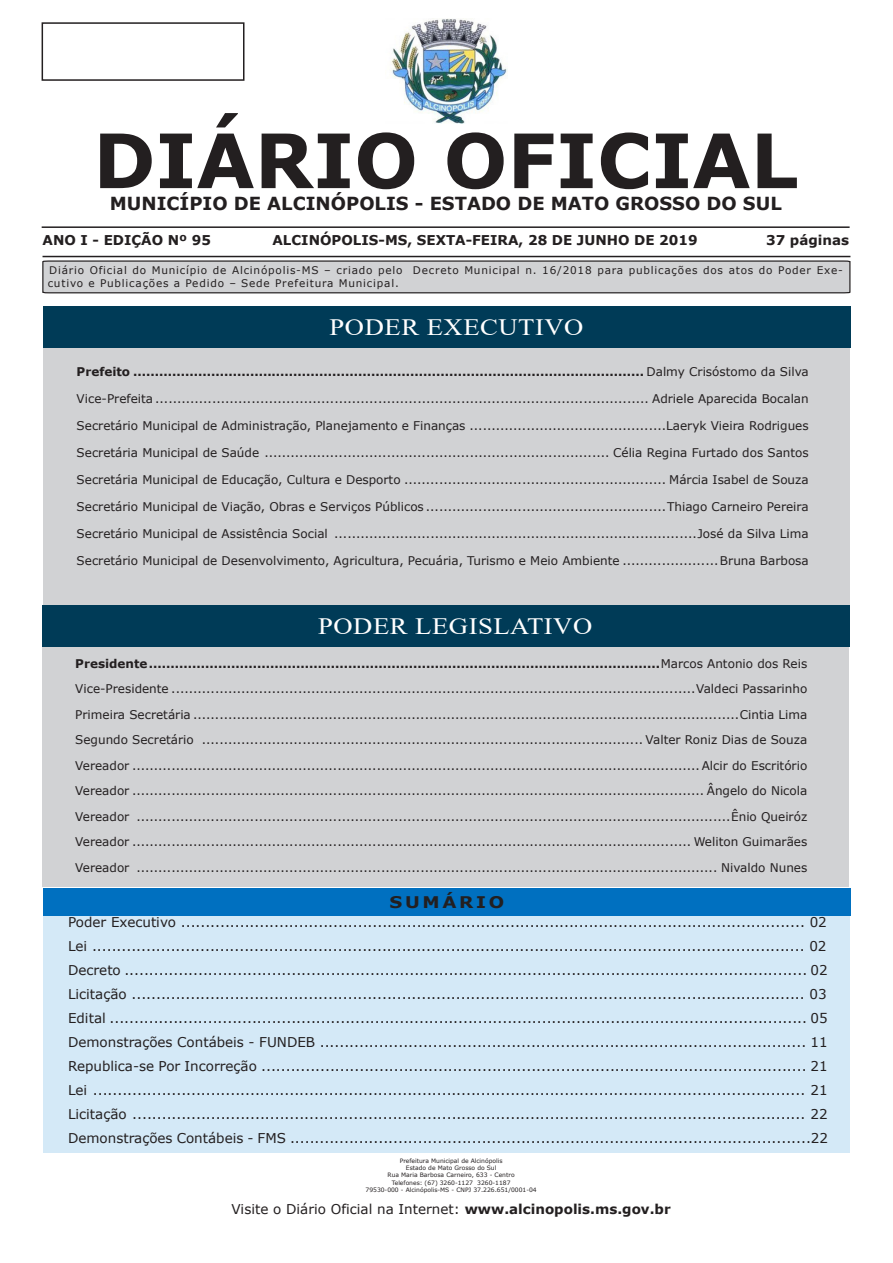
<style>
.page{position:relative;width:893px;height:1263px;background:#fff}
.page>*{position:absolute;margin:0;border:0;box-sizing:border-box;transform-origin:0 0}
.t1{font:700 75px "Verdana";color:#231f20}
.t2{font:23.4px "Times New Roman";letter-spacing:.02em;color:#fff;scale:1.14 1}
.t3{font:700 18px "Verdana";color:#231f20}
.t4{font:700 16.05px "Verdana";letter-spacing:.15em;color:#231f20;scale:1.13 1}
.t5{font:13.5px/24px "Verdana";color:#231f20;text-align:justify}
.t6{font:700 13.5px "Verdana";color:#231f20}
.t7{font:12px "Verdana";color:#231f20}
.t8{font:700 12px "Verdana";color:#231f20}
.t9{font:10.5px/12.6px "Verdana";letter-spacing:.075em;color:#231f20}
.t10{font:6px "Verdana";color:#231f20}
.s1{font-weight:400}
.s2{font-weight:700}
</style>
<div class="page">
<hr style="left:42px;top:226px;width:808px;height:2px;background:#231f20">
<hr style="left:43px;top:256px;width:807px;height:1px;background:#231f20">
<img style="left:391px;top:18px;width:116px;height:105px">
<svg style="left:42px;top:260px;width:809px;height:34px;background:#c5c6c8"></svg>
<div style="left:43px;top:888px;width:808px;height:28px;background:#0070c0"></div>
<div style="left:43px;top:916px;width:807px;height:236px;background:#d4e9f7"></div>
<div style="left:43px;top:306px;width:808px;height:42px;background:#003b57"></div>
<div style="left:44px;top:349px;width:806px;height:256px;background:#d1d2d4"></div>
<div style="left:43px;top:605px;width:807px;height:42px;background:#003b57"></div>
<div style="left:42px;top:647px;width:807px;height:240px;background:#d1d2d4"></div>
<div style="left:42px;top:22px;width:202px;height:59px;border:2px solid #231f20"></div>
<p class="t1" style="left:93px;top:108px;width:707px">DIÁRIO OFICIAL</p>
<p class="t3" style="left:110px;top:190px;width:673px">MUNICÍPIO DE ALCINÓPOLIS - ESTADO DE MATO GROSSO DO SUL</p>
<p class="t6" style="left:43px;top:230px;width:170px">ANO I - EDIÇÃO Nº 95</p>
<p class="t6" style="left:272px;top:230px;width:427px">ALCINÓPOLIS-MS, SEXTA-FEIRA, 28 DE JUNHO DE 2019</p>
<p class="t6" style="left:766px;top:230px;width:84px">37 páginas</p>
<p class="t9" style="left:48px;top:264px;width:796px">Diário Oficial do Município de Alcinópolis-MS – criado pelo Decreto Municipal n. 16/2018 para publicações dos atos do Poder Exe&shy;cutivo e Publicações a Pedido – Sede Prefeitura Municipal.</p>
<p class="t2" style="left:330px;top:311px;width:224px">PODER EXECUTIVO</p>
<p class="t8" style="left:77px;top:363px;width:734px">Prefeito ...................................................................................................................... <span class="s1">Dalmy Crisóstomo da Silva</span></p>
<p class="t7" style="left:77px;top:390px;width:734px">Vice-Prefeita ................................................................................................................. Adriele Aparecida Bocalan</p>
<p class="t7" style="left:77px;top:417px;width:734px">Secretário Municipal de Administração, Planejamento e Finanças .............................................Laeryk Vieira Rodrigues</p>
<p class="t7" style="left:77px;top:444px;width:734px">Secretária Municipal de Saúde ............................................................................... Célia Regina Furtado dos Santos</p>
<p class="t7" style="left:77px;top:471px;width:734px">Secretária Municipal de Educação, Cultura e Desporto ............................................................ Márcia Isabel de Souza</p>
<p class="t7" style="left:77px;top:498px;width:734px">Secretário Municipal de Viação, Obras e Serviços Públicos .......................................................Thiago Carneiro Pereira</p>
<p class="t7" style="left:77px;top:525px;width:734px">Secretário Municipal de Assistência Social ...................................................................................José da Silva Lima</p>
<p class="t7" style="left:77px;top:552px;width:734px">Secretário Municipal de Desenvolvimento, Agricultura, Pecuária, Turismo e Meio Ambiente ......................Bruna Barbosa</p>
<p class="t2" style="left:318px;top:609px;width:242px">PODER LEGISLATIVO</p>
<p class="t8" style="left:75px;top:655px;width:733px">Presidente......................................................................................................................<span class="s1">Marcos Antonio dos Reis</span></p>
<p class="t7" style="left:75px;top:680px;width:734px">Vice-Presidente ........................................................................................................................Valdeci Passarinho</p>
<p class="t7" style="left:75px;top:706px;width:734px">Primeira Secretária .............................................................................................................................Cintia Lima</p>
<p class="t7" style="left:75px;top:731px;width:734px">Segundo Secretário ..................................................................................................... Valter Roniz Dias de Souza</p>
<p class="t7" style="left:75px;top:757px;width:734px">Vereador ..................................................................................................................................Alcir do Escritório</p>
<p class="t7" style="left:75px;top:782px;width:734px">Vereador ................................................................................................................................... Ângelo do Nicola</p>
<p class="t7" style="left:75px;top:808px;width:733px">Vereador ........................................................................................................................................Ênio Queiróz</p>
<p class="t7" style="left:75px;top:833px;width:734px">Vereador ................................................................................................................................ Weliton Guimarães</p>
<p class="t7" style="left:75px;top:859px;width:734px">Vereador ..................................................................................................................................... Nivaldo Nunes</p>
<p class="t4" style="left:389px;top:891px;width:103px">SUMÁRIO</p>
<p class="t5" style="left:68px;top:910px;width:760px">Poder Executivo ............................................................................................................................... 02</p>
<p class="t5" style="left:68px;top:934px;width:760px">Lei ................................................................................................................................................. 02</p>
<p class="t5" style="left:68px;top:958px;width:761px">Decreto ........................................................................................................................................... 02</p>
<p class="t5" style="left:68px;top:982px;width:760px">Licitação ......................................................................................................................................... 03</p>
<p class="t5" style="left:68px;top:1006px;width:761px">Edital .............................................................................................................................................. 05</p>
<p class="t5" style="left:68px;top:1030px;width:761px">Demonstrações Contábeis - FUNDEB ................................................................................................... 11</p>
<p class="t5" style="left:68px;top:1054px;width:761px">Republica-se Por Incorreção ............................................................................................................... 21</p>
<p class="t5" style="left:68px;top:1078px;width:762px">Lei ................................................................................................................................................. 21<br>Licitação ......................................................................................................................................... 22<br>Demonstrações Contábeis - FMS ..........................................................................................................22</p>
<p class="t10" style="left:400px;top:1157px;width:104px">Prefeitura Municipal de Alcinópolis</p>
<p class="t10" style="left:406px;top:1164px;width:92px">Estado de Mato Grosso do Sul</p>
<p class="t10" style="left:388px;top:1171px;width:129px">Rua Maria Barbosa Carneiro, 633 - Centro</p>
<p class="t10" style="left:392px;top:1178px;width:120px">Telefones: (67) 3260-1127 3260-1187</p>
<p class="t10" style="left:366px;top:1185px;width:173px">79530-000 - Alcinópolis-MS - CNPJ 37.226.651/0001-04</p>
<p class="t5" style="left:231px;top:1197px;width:441px">Visite o Diário Oficial na Internet: <span class="s2">www.alcinopolis.ms.gov.br</span></p>
</div>
